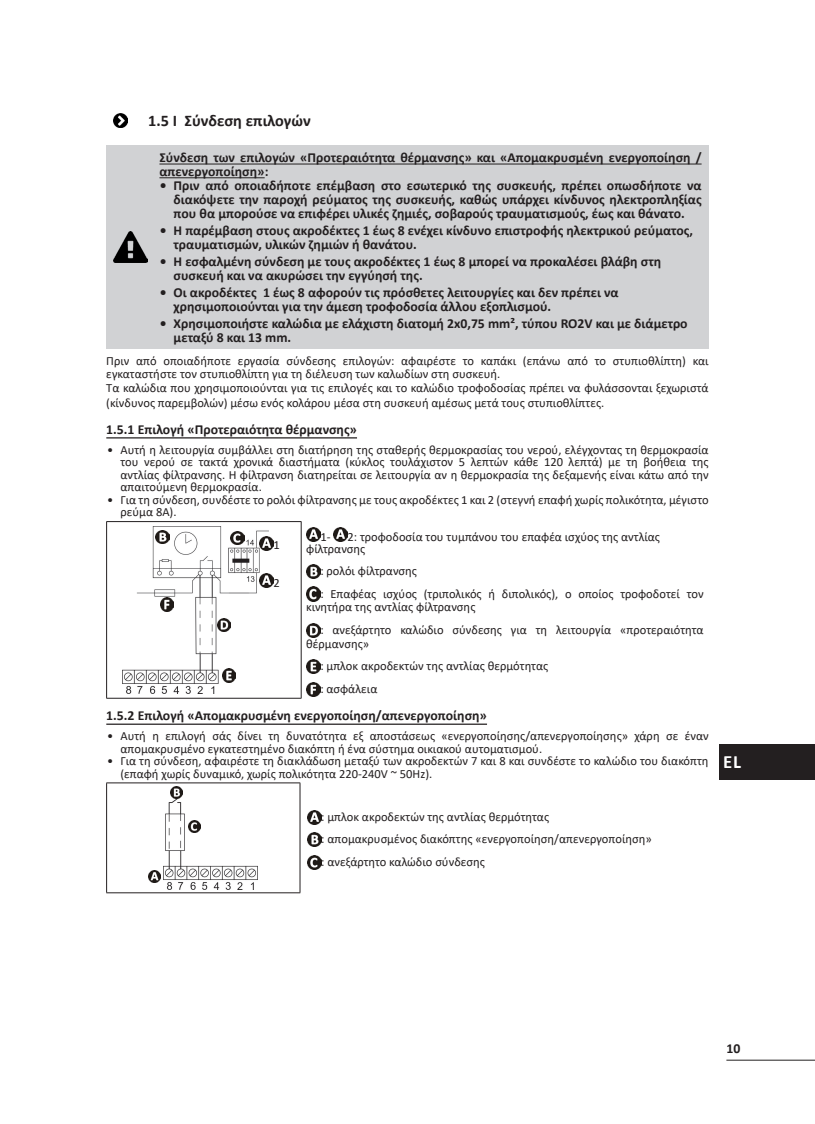
<style>
.page{position:relative;width:815px;height:1124px;background:#fff}
.page>*{position:absolute;margin:0;border:0;box-sizing:border-box;transform-origin:0 0}
.t1{font:700 18.75px "Calibri";color:#fff}
.Titre_2{font:700 16.25px "Calibri";color:#231f20}
.Texte_Normal{font:700 13.75px/13.8px "Calibri";color:#231f20}
.Titre_3{font:700 13.75px "Calibri";color:#231f20}
.Encadré_Warning{font:12.5px/12.5px "Calibri";color:#231f20}
.Légende_tableaux{font:12.5px/11.2px "Calibri";color:#231f20}
.Texte_Normal-2{font:12.5px/13.8px "Calibri";color:#231f20}
</style>
<div class="page">
<hr style="left:726px;top:1059px;width:89px;height:1px;background:#231f20">
<hr style="left:106px;top:437px;width:251px;height:1px;background:#231f20">
<hr style="left:106px;top:723px;width:381px;height:1px;background:#231f20">
<img style="left:113px;top:113px;width:15px;height:15px">
<div style="left:106px;top:145px;width:46px;height:204px;background:#d1d2d4"></div>
<div style="left:152px;top:145px;width:557px;height:204px;background:#d1d2d4"></div>
<img style="left:113px;top:231px;width:35px;height:32px">
<hr style="left:159px;top:163px;width:543px;height:1px;background:#231f20">
<hr style="left:159px;top:177px;width:106px;height:1px;background:#231f20">
<hr style="left:106px;top:521px;width:195px;height:1px;background:#231f20">
<hr style="left:106px;top:522px;width:1px;height:175px;background:#231f20">
<hr style="left:301px;top:522px;width:1px;height:175px;background:#231f20">
<hr style="left:106px;top:697px;width:195px;height:1px;background:#231f20">
<img style="left:123px;top:526px;width:145px;height:167px">
<svg style="left:156px;top:530px;width:13px;height:13px"></svg>
<img style="left:231px;top:531px;width:13px;height:14px">
<svg style="left:218px;top:618px;width:13px;height:13px"></svg>
<img style="left:223px;top:668px;width:13px;height:14px">
<img style="left:160px;top:597px;width:13px;height:14px">
<img style="left:259px;top:536px;width:14px;height:14px">
<img style="left:259px;top:573px;width:14px;height:14px">
<img style="left:306px;top:527px;width:14px;height:14px">
<img style="left:333px;top:527px;width:15px;height:14px">
<img style="left:306px;top:564px;width:14px;height:14px">
<img style="left:306px;top:587px;width:14px;height:14px">
<img style="left:306px;top:623px;width:14px;height:14px">
<img style="left:306px;top:659px;width:14px;height:14px">
<img style="left:306px;top:682px;width:14px;height:14px">
<hr style="left:106px;top:782px;width:194px;height:1px;background:#231f20">
<hr style="left:106px;top:783px;width:1px;height:109px;background:#231f20">
<hr style="left:300px;top:783px;width:1px;height:109px;background:#231f20">
<hr style="left:106px;top:892px;width:194px;height:1px;background:#231f20">
<img style="left:164px;top:798px;width:94px;height:91px">
<svg style="left:171px;top:786px;width:12px;height:12px"></svg>
<svg style="left:188px;top:820px;width:12px;height:12px"></svg>
<svg style="left:149px;top:870px;width:12px;height:12px"></svg>
<img style="left:307px;top:810px;width:14px;height:14px">
<img style="left:307px;top:832px;width:14px;height:14px">
<img style="left:307px;top:855px;width:14px;height:14px">
<div style="left:719px;top:744px;width:96px;height:36px;background:#231f20"></div>
<p class="Titre_2" style="left:148px;top:109px;width:164px">1.5 I Σύνδεση επιλογών</p>
<p class="Texte_Normal" style="left:159px;top:151px;width:544px">Σύνδεση των επιλογών «Προτεραιότητα θέρμανσης» και «Απομακρυσμένη ενεργοποίηση / απενεργοποίηση»:</p>
<p class="Texte_Normal" style="left:174px;top:178px;width:529px;text-align:justify;text-indent:-14px">• Πριν από οποιαδήποτε επέμβαση στο εσωτερικό της συσκευής, πρέπει οπωσδήποτε να διακόψετε την παροχή ρεύματος της συσκευής, καθώς υπάρχει κίνδυνος ηλεκτροπληξίας που θα μπορούσε να επιφέρει υλικές ζημιές, σοβαρούς τραυματισμούς, έως και θάνατο.</p>
<p class="Texte_Normal" style="left:174px;top:223px;width:521px;text-indent:-14px">• Η παρέμβαση στους ακροδέκτες 1 έως 8 ενέχει κίνδυνο επιστροφής ηλεκτρικού ρεύματος, τραυματισμών, υλικών ζημιών ή θανάτου.</p>
<p class="Texte_Normal" style="left:174px;top:254px;width:489px;text-indent:-14px">• Η εσφαλμένη σύνδεση με τους ακροδέκτες 1 έως 8 μπορεί να προκαλέσει βλάβη στη συσκευή και να ακυρώσει την εγγύησή της.</p>
<p class="Texte_Normal" style="left:174px;top:285px;width:447px;text-indent:-14px">• Οι ακροδέκτες 1 έως 8 αφορούν τις πρόσθετες λειτουργίες και δεν πρέπει να χρησιμοποιούνται για την άμεση τροφοδοσία άλλου εξοπλισμού.</p>
<p class="Texte_Normal" style="left:174px;top:316px;width:516px;text-indent:-14px">• Χρησιμοποιήστε καλώδια με ελάχιστη διατομή 2x0,75 mm², τύπου RO2V και με διάμετρο μεταξύ 8 και 13 mm.</p>
<p class="Encadré_Warning" style="left:106px;top:353px;width:604px;line-height:13.8px">Πριν από οποιαδήποτε εργασία σύνδεσης επιλογών: αφαιρέστε το καπάκι (επάνω από το στυπιοθλίπτη) και εγκαταστήστε τον στυπιοθλίπτη για τη διέλευση των καλωδίων στη συσκευή.</p>
<p class="Encadré_Warning" style="left:106px;top:380px;width:604px;line-height:15px">Τα καλώδια που χρησιμοποιούνται για τις επιλογές και το καλώδιο τροφοδοσίας πρέπει να φυλάσσονται ξεχωριστά (κίνδυνος παρεμβολών) μέσω ενός κολάρου μέσα στη συσκευή αμέσως μετά τους στυπιοθλίπτες.</p>
<p class="Titre_3" style="left:106px;top:420px;width:252px">1.5.1 Επιλογή «Προτεραιότητα θέρμανσης»</p>
<p class="Encadré_Warning" style="left:120px;top:443px;width:590px;text-align:justify;text-indent:-13px">• Αυτή η λειτουργία συμβάλλει στη διατήρηση της σταθερής θερμοκρασίας του νερού, ελέγχοντας τη θερμοκρασία του νερού σε τακτά χρονικά διαστήματα (κύκλος τουλάχιστον 5 λεπτών κάθε 120 λεπτά) με τη βοήθεια της αντλίας φίλτρανσης. Η φίλτρανση διατηρείται σε λειτουργία αν η θερμοκρασία της δεξαμενής είναι κάτω από την απαιτούμενη θερμοκρασία.</p>
<p class="Encadré_Warning" style="left:120px;top:493px;width:590px;text-indent:-13px">• Για τη σύνδεση, συνδέστε το ρολόι φίλτρανσης με τους ακροδέκτες 1 και 2 (στεγνή επαφή χωρίς πολικότητα, μέγιστο ρεύμα 8Α).</p>
<p class="Légende_tableaux" style="left:273px;top:539px;width:8px">1</p>
<p class="Légende_tableaux" style="left:273px;top:577px;width:8px">2</p>
<p class="Légende_tableaux" style="left:306px;top:531px;width:355px;text-indent:41px">2: τροφοδοσία του τυμπάνου του επαφέα ισχύος της αντλίας φίλτρανσης</p>
<p class="Légende_tableaux" style="left:320px;top:565px;width:98px">: ρολόι φίλτρανσης</p>
<p class="Texte_Normal-2" style="left:306px;top:586px;width:399px;text-indent:14px">: Επαφέας ισχύος (τριπολικός ή διπολικός), ο οποίος τροφοδοτεί τον κινητήρα της αντλίας φίλτρανσης</p>
<p class="Texte_Normal-2" style="left:306px;top:622px;width:399px;text-indent:14px">: ανεξάρτητο καλώδιο σύνδεσης για τη λειτουργία «προτεραιότητα θέρμανσης»</p>
<p class="Légende_tableaux" style="left:320px;top:660px;width:229px">: μπλοκ ακροδεκτών της αντλίας θερμότητας</p>
<p class="Légende_tableaux" style="left:320px;top:682px;width:59px">: ασφάλεια</p>
<p class="Titre_3" style="left:106px;top:706px;width:382px">1.5.2 Επιλογή «Απομακρυσμένη ενεργοποίηση/απενεργοποίηση»</p>
<p class="Encadré_Warning" style="left:120px;top:729px;width:590px;text-indent:-13px">• Αυτή η επιλογή σάς δίνει τη δυνατότητα εξ αποστάσεως «ενεργοποίησης/απενεργοποίησης» χάρη σε έναν απομακρυσμένο εγκατεστημένο διακόπτη ή ένα σύστημα οικιακού αυτοματισμού.</p>
<p class="Encadré_Warning" style="left:120px;top:754px;width:590px;text-indent:-13px">• Για τη σύνδεση, αφαιρέστε τη διακλάδωση μεταξύ των ακροδεκτών 7 και 8 και συνδέστε το καλώδιο του διακόπτη (επαφή χωρίς δυναμικό, χωρίς πολικότητα 220-240V ~ 50Hz).</p>
<p class="Légende_tableaux" style="left:321px;top:810px;width:229px">: μπλοκ ακροδεκτών της αντλίας θερμότητας</p>
<p class="Légende_tableaux" style="left:321px;top:833px;width:332px">: απομακρυσμένος διακόπτης «ενεργοποίηση/απενεργοποίηση»</p>
<p class="Texte_Normal-2" style="left:321px;top:854px;width:165px">: ανεξάρτητο καλώδιο σύνδεσης</p>
<p class="Légende_tableaux" style="left:320px;top:531px;width:12px">1-</p>
<h1 class="t1" style="left:723px;top:748px;width:19px">EL</h1>
<p class="Texte_Normal" style="left:727px;top:1041px;width:15px">10</p>
</div>
